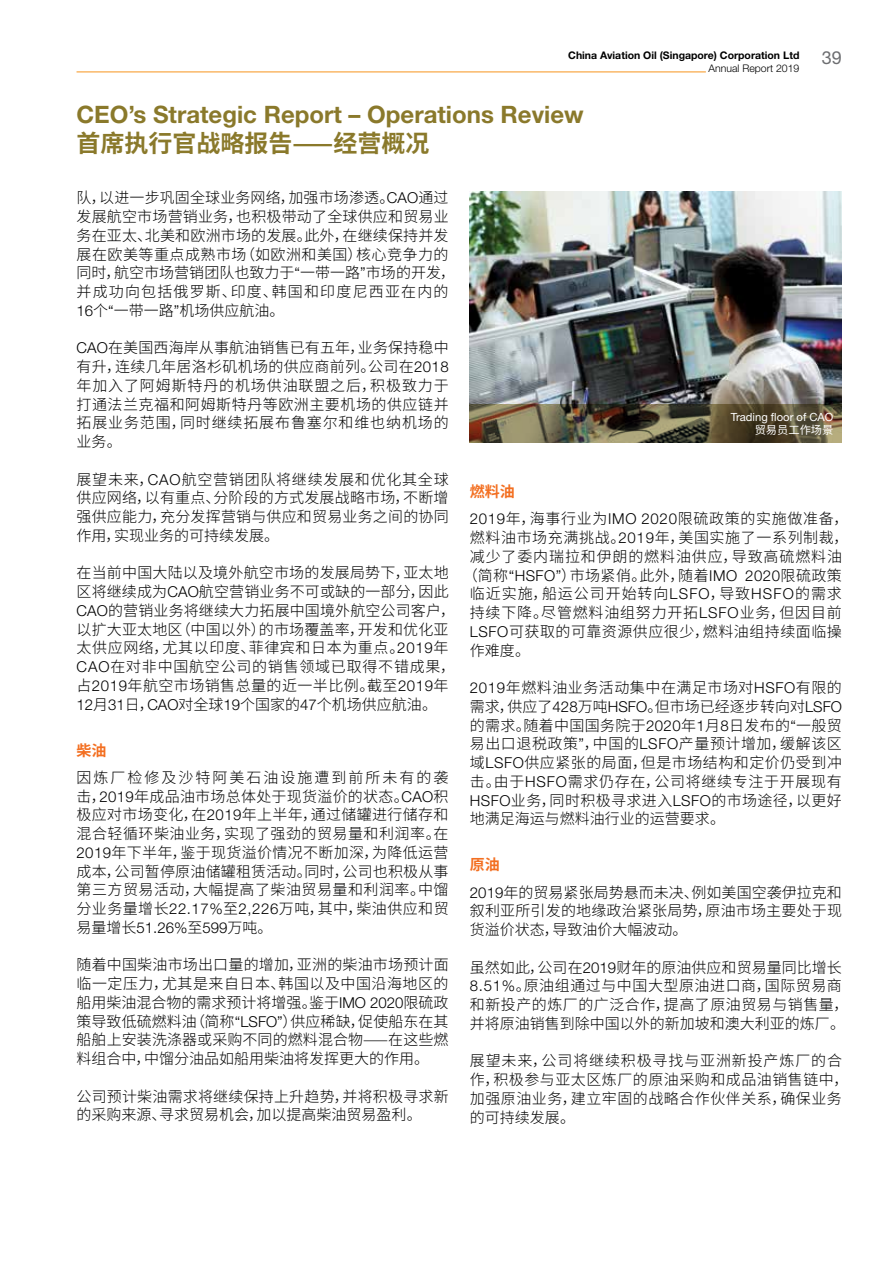
<style>
.page{position:relative;width:893px;height:1263px;background:#fff}
.page>*{position:absolute;margin:0;border:0;box-sizing:border-box;transform-origin:0 0}
.t1{font:700 24px "Helvetica Neue LT Std";color:#8a792b}
.t2{font:700 24px "Source Han Sans CN";color:#8a792b}
.t3{font:18px "Helvetica Neue LT Std";color:#6d6e71}
.t4{font:300 15px/18.8px "Source Han Sans CN";letter-spacing:.015em;color:#000}
.t5{font:300 15px/18.8px "Source Han Sans CN";letter-spacing:.035em;color:#000}
.t6{font:300 15px/27.3px "Source Han Sans CN";letter-spacing:.045em;color:#000}
.t7{font:300 15px "Source Han Sans CN";letter-spacing:.04em;color:#000}
.t8{font:300 15px "Source Han Sans CN";letter-spacing:.06em;color:#000}
.t9{font:300 15px "Source Han Sans CN";letter-spacing:.05em;color:#000}
.t10{font:300 15px "Source Han Sans CN";letter-spacing:.055em;color:#000}
.t11{font:300 15px "Helvetica Neue LT Std";color:#000}
.t12{font:700 15px "Source Han Sans CN";color:#f36f21}
.t13{font:11.25px "Helvetica Neue LT Std";color:#fff}
.t14{font:11.25px "Source Han Sans CN";color:#fff}
.t15{font:700 10.5px "Helvetica Neue LT Std";color:#000}
.t16{font:300 10.5px "Helvetica Neue LT Std";color:#000}
.s1{font-family:"Helvetica Neue LT Std"}
.s2{font-family:"Source Han Sans CN"}
.s3{font-weight:700;color:#f36f21}
</style>
<div class="page">
<img style="left:470px;top:191px;width:372px;height:213px">
<img style="left:470px;top:404px;width:372px;height:39px">
<hr style="left:77px;top:72px;width:629px;height:1px;background:#f7941e">
<p class="t15" style="left:568px;top:48px;width:233px">China Aviation Oil (Singapore) Corporation Ltd</p>
<p class="t16" style="left:709px;top:62px;width:92px">Annual Report 2019</p>
<h1 class="t1" style="left:77px;top:100px;width:509px">CEO’s Strategic Report – Operations Review</h1>
<h1 class="t2" style="left:77px;top:130px;width:354px">首席执行官战略报告——经营概况</h1>
<p class="t3" style="left:822px;top:47px;width:22px">39</p>
<p class="t4" style="left:77px;top:189px;width:380px">队，以进一步巩固全球业务网络，加强市场渗透。<span class="s1">CAO</span>通过发展航空市场营销业务，也积极带动了全球供应和贸易业务在亚太、北美和欧洲市场的发展。此外，在继续保持并发展在欧美等重点成熟市场（如欧洲和美国）核心竞争力的同时，航空市场营销团队也致力于<span class="s1">“</span>一带一路<span class="s1">”</span>市场的开发，并成功向包括俄罗斯、印度、韩国和印度尼西亚在内的<br><span class="s1">16</span>个<span class="s1">“</span>一带一路<span class="s1">”</span>机场供应航油。</p>
<p class="t4" style="left:77px;top:339px;width:374px;text-align:justify"><span class="s1">CAO</span>在美国西海岸从事航油销售已有五年，业务保持稳中有升，连续几年居洛杉矶机场的供应商前列。公司在<span class="s1">2018</span>年加入了阿姆斯特丹的机场供油联盟之后，积极致力于打通法兰克福和阿姆斯特丹等欧洲主要机场的供应链并拓展业务范围，同时继续拓展布鲁塞尔和维也纳机场的业务。</p>
<p class="t4" style="left:77px;top:470px;width:374px;text-align:justify">展望未来，<span class="s1">CAO</span>航空营销团队将继续发展和优化其全球供应网络，以有重点、分阶段的方式发展战略市场，不断增强供应能力，充分发挥营销与供应和贸易业务之间的协同作用，实现业务的可持续发展。</p>
<p class="t4" style="left:77px;top:564px;width:380px">在当前中国大陆以及境外航空市场的发展局势下，亚太地区将继续成为<span class="s1">CAO</span>航空营销业务不可或缺的一部分，因此<br><span class="s1">CAO</span>的营销业务将继续大力拓展中国境外航空公司客户，以扩大亚太地区（中国以外）的市场覆盖率，开发和优化亚太供应网络，尤其以印度、菲律宾和日本为重点。<span class="s1">2019</span>年<br><span class="s1">CAO</span>在对非中国航空公司的销售领域已取得不错成果，占<span class="s1">2019</span>年航空市场销售总量的近一半比例。截至<span class="s1">2019</span>年<br><span class="s1">12</span>月<span class="s1">31</span>日，<span class="s1">CAO</span>对全球<span class="s1">19</span>个国家的<span class="s1">47</span>个机场供应航油。</p>
<p class="t12" style="left:77px;top:742px;width:31px">柴油</p>
<p class="t4" style="left:77px;top:768px;width:374px;text-align:justify">因炼厂检修及沙特阿美石油设施遭到前所未有的袭击，<span class="s1">2019</span>年成品油市场总体处于现货溢价的状态。<span class="s1">CAO</span>积极应对市场变化，在<span class="s1">2019</span>年上半年，通过储罐进行储存和混合轻循环柴油业务，实现了强劲的贸易量和利润率。在<span class="s1">2019</span>年下半年，鉴于现货溢价情况不断加深，为降低运营成本，公司暂停原油储罐租赁活动。同时，公司也积极从事第三方贸易活动，大幅提高了柴油贸易量和利润率。中馏分业务量增长<span class="s1">22.17%</span>至<span class="s1">2,226</span>万吨，其中，柴油供应和贸</p>
<p class="t11" style="left:77px;top:918px;width:198px"><span class="s2">易量增长</span>51.26%<span class="s2">至</span>599<span class="s2">万吨。</span></p>
<p class="t4" style="left:77px;top:956px;width:374px;text-align:justify">随着中国柴油市场出口量的增加，亚洲的柴油市场预计面临一定压力，尤其是来自日本、韩国以及中国沿海地区的船用柴油混合物的需求预计将增强。鉴于<span class="s1">IMO 2020</span>限硫政策导致低硫燃料油（简称<span class="s1">“LSFO”</span>）供应稀缺，促使船东在其船舶上安装洗涤器或采购不同的燃料混合物——在这些燃料组合中，中馏分油品如船用柴油将发挥更大的作用。</p>
<p class="t4" style="left:77px;top:1087px;width:374px">公司预计柴油需求将继续保持上升趋势，并将积极寻求新的采购来源、寻求贸易机会，加以提高柴油贸易盈利。</p>
<p class="t13" style="left:731px;top:410px;width:104px">Trading floor of CAO</p>
<p class="t14" style="left:755px;top:424px;width:80px">贸易员工作场景</p>
<p class="t6" style="left:470px;top:478px;width:380px"><span class="s3">燃料油<br></span><span class="s1">2019</span>年，海事行业为<span class="s1">IMO 2020</span>限硫政策的实施做准备，</p>
<p class="t7" style="left:470px;top:529px;width:380px">燃料油市场充满挑战。<span class="s1">2019</span>年，美国实施了一系列制裁，</p>
<p class="t10" style="left:470px;top:548px;width:374px">减少了委内瑞拉和伊朗的燃料油供应，导致高硫燃料油</p>
<p class="t4" style="left:463px;top:566px;width:381px">（简称<span class="s1">“HSFO”</span>）市场紧俏。此外，随着<span class="s1">IMO 2020</span>限硫政策</p>
<p class="t8" style="left:470px;top:585px;width:374px">临近实施，船运公司开始转向<span class="s1">LSFO</span>，导致<span class="s1">HSFO</span>的需求</p>
<p class="t9" style="left:470px;top:604px;width:373px">持续下降。尽管燃料油组努力开拓<span class="s1">LSFO</span>业务，但因目前</p>
<p class="t5" style="left:470px;top:622px;width:374px"><span class="s1">LSFO</span>可获取的可靠资源供应很少，燃料油组持续面临操</p>
<p class="t4" style="left:470px;top:641px;width:62px">作难度。</p>
<p class="t4" style="left:470px;top:678px;width:374px;text-align:justify"><span class="s1">2019</span>年燃料油业务活动集中在满足市场对<span class="s1">HSFO</span>有限的需求，供应了<span class="s1">428</span>万吨<span class="s1">HSFO</span>。但市场已经逐步转向对<span class="s1">LSFO</span>的需求。随着中国国务院于<span class="s1">2020</span>年<span class="s1">1</span>月<span class="s1">8</span>日发布的<span class="s1">“</span>一般贸易出口退税政策<span class="s1">”</span>，中国的<span class="s1">LSFO</span>产量预计增加，缓解该区域<span class="s1">LSFO</span>供应紧张的局面，但是市场结构和定价仍受到冲击。由于<span class="s1">HSFO</span>需求仍存在，公司将继续专注于开展现有<span class="s1">HSFO</span>业务，同时积极寻求进入<span class="s1">LSFO</span>的市场途径，以更好地满足海运与燃料油行业的运营要求。</p>
<p class="t4" style="left:470px;top:851px;width:374px;line-height:27.3px"><span class="s3">原油<br></span><span class="s1">2019</span>年的贸易紧张局势悬而未决、例如美国空袭伊拉克和</p>
<p class="t4" style="left:470px;top:902px;width:374px">叙利亚所引发的地缘政治紧张局势，原油市场主要处于现货溢价状态，导致油价大幅波动。</p>
<p class="t4" style="left:470px;top:958px;width:380px">虽然如此，公司在<span class="s1">2019</span>财年的原油供应和贸易量同比增长<br><span class="s1">8.51%</span>。原油组通过与中国大型原油进口商，国际贸易商和新投产的炼厂的广泛合作，提高了原油贸易与销售量，并将原油销售到除中国以外的新加坡和澳大利亚的炼厂。</p>
<p class="t5" style="left:470px;top:1052px;width:380px">展望未来，公司将继续积极寻找与亚洲新投产炼厂的合作，积极参与亚太区炼厂的原油采购和成品油销售链中，加强原油业务，建立牢固的战略合作伙伴关系，确保业务的可持续发展。</p>
</div>
